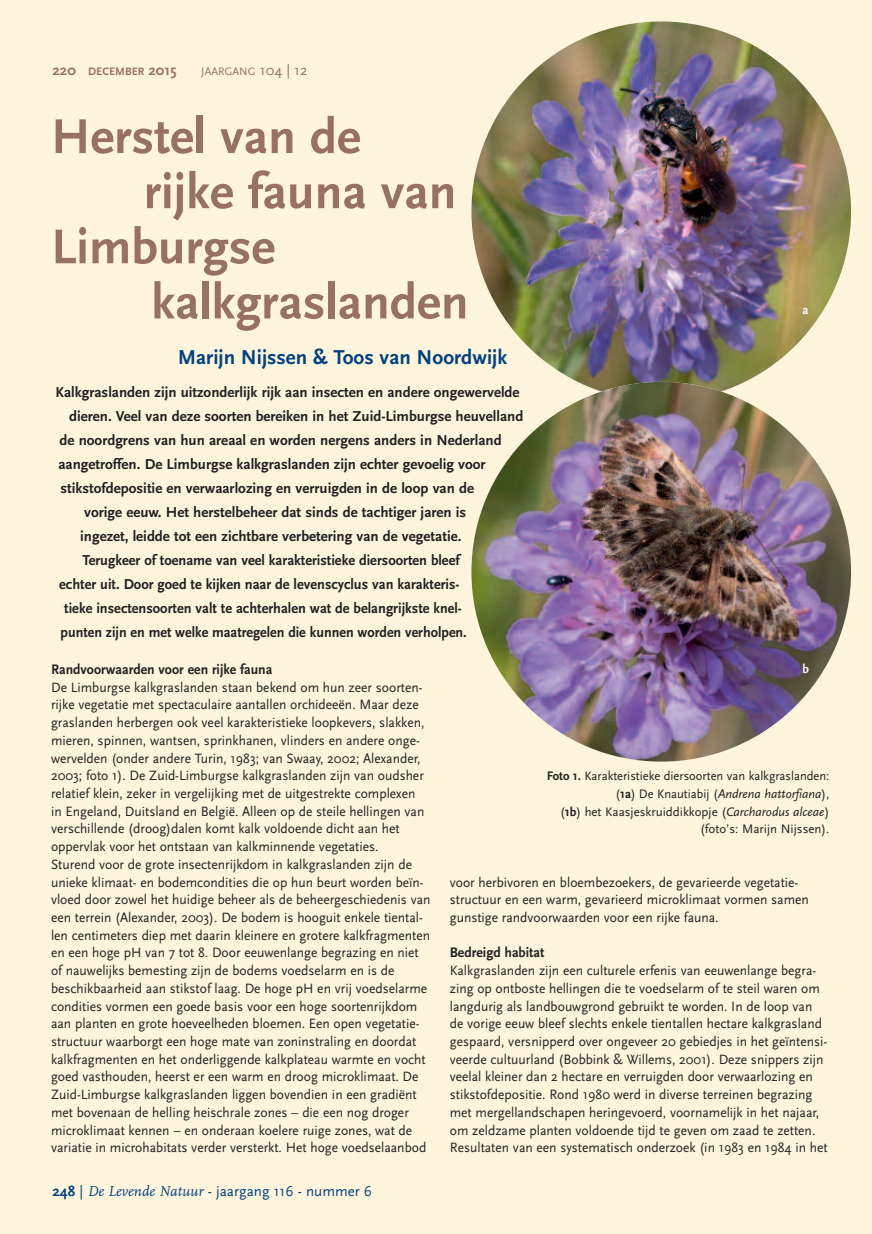
<style>
.page{position:relative;width:872px;height:1234px;background:#fff}
.page>*{position:absolute;margin:0;border:0;box-sizing:border-box;transform-origin:0 0}
.t1{font:700 51px "Scala Sans";color:#987165}
.t2{font:700 21px "Scala Sans";color:#014181}
.t3{font:700 15px "Scala Sans";color:#231f20}
.t4{font:700 15px "Scala Sans";color:#231f20;scale:.96 1}
.t5{font:700 15px "Scala Sans";color:#231f20;scale:.94 1}
.t6{font:15px "Scala Sans";color:#014181}
.t7{font:700 14.4px "Scala Sans";color:#231f20;scale:.96 1}
.t8{font:14.1px/17.7px "Scala Sans";color:#231f20;scale:.96 1}
.t9{font:12.9px/17.7px "Scala Sans";color:#231f20;text-align:right}
.t10{font:700 12.9px "Scala Sans";color:#fff}
.t11{font:700 11.25px "Scala Sans";color:#987165}
.t12{font:11.25px "Scala Sans";color:#987165}
.s1{font-size:15px}
.s2{font-weight:700}
.s3{font-family:"FF Scala";font-style:italic}
.s4{font-style:italic}
</style>
<div class="page">
<div style="left:0;top:0;width:872px;height:1233px;background:#fef5dc"></div>
<img style="left:471px;top:21px;width:380px;height:380px;border-radius:50%">
<img style="left:471px;top:382px;width:380px;height:379px;border-radius:50%">
<p class="t11" style="left:53px;top:65px;width:125px"><span class="s1">220</span> DECEMBER <span class="s1">2015</span></p>
<p class="t12" style="left:201px;top:65px;width:108px">JAARGANG <span class="s1">104 | 12</span></p>
<h1 class="t1" style="left:51px;top:105px;width:311px">Herstel van de</h1>
<h1 class="t1" style="left:144px;top:161px;width:314px">rijke fauna van</h1>
<h1 class="t1" style="left:51px;top:216px;width:226px">Limburgse</h1>
<h1 class="t1" style="left:151px;top:271px;width:319px">kalkgraslanden</h1>
<h2 class="t2" style="left:178px;top:345px;width:331px">Marijn Nijssen &amp; Toos van Noordwijk</h2>
<p class="t3" style="left:56px;top:382px;width:465px">Kalkgraslanden zijn uitzonderlijk rijk aan insecten en andere ongewervelde</p>
<p class="t3" style="left:69px;top:406px;width:456px">dieren. Veel van deze soorten bereiken in het Zuid-Limburgse heuvelland</p>
<p class="t3" style="left:60px;top:430px;width:443px">de noordgrens van hun areaal en worden nergens anders in Nederland</p>
<p class="t3" style="left:58px;top:454px;width:429px">aangetroffen. De Limburgse kalkgraslanden zijn echter gevoelig voor</p>
<p class="t3" style="left:60px;top:478px;width:415px">stikstofdepositie en verwaarlozing en verruigden in de loop van de</p>
<p class="t3" style="left:84px;top:502px;width:383px">vorige eeuw. Het herstelbeheer dat sinds de tachtiger jaren is</p>
<p class="t3" style="left:80px;top:526px;width:383px">ingezet, leidde tot een zichtbare verbetering van de vegetatie.</p>
<p class="t4" style="left:82px;top:550px;width:394px">Terugkeer of toename van veel karakteristieke diersoorten bleef</p>
<p class="t4" style="left:59px;top:574px;width:418px">echter uit. Door goed te kijken naar de levenscyclus van karakteris-</p>
<p class="t4" style="left:64px;top:598px;width:415px">tieke insectensoorten valt te achterhalen wat de belangrijkste knel-</p>
<p class="t5" style="left:60px;top:622px;width:434px">punten zijn en met welke maatregelen die kunnen worden verholpen.</p>
<p class="t10" style="left:802px;top:302px;width:7px">a</p>
<p class="t7" style="left:51px;top:660px;width:232px">Randvoorwaarden voor een rijke fauna</p>
<p class="t8" style="left:51px;top:677px;width:397px">De Limburgse kalkgraslanden staan bekend om hun zeer soorten&shy;rijke vegetatie met spectaculaire aantallen orchideeën. Maar deze graslanden herbergen ook veel karakteristieke loopkevers, slakken, mieren, spinnen, wantsen, sprinkhanen, vlinders en andere onge&shy;wervelden (onder andere Turin, 1983; van Swaay, 2002; Alexander, 2003; foto 1). De Zuid-Limburgse kalkgraslanden zijn van oudsher relatief klein, zeker in vergelijking met de uitgestrekte complexen<br>in Engeland, Duitsland en België. Alleen op de steile hellingen van verschillende (droog)dalen komt kalk voldoende dicht aan het oppervlak voor het ontstaan van kalkminnende vegetaties.<br>Sturend voor de grote insectenrijkdom in kalkgraslanden zijn de unieke klimaat- en bodemcondities die op hun beurt worden beïn&shy;vloed door zowel het huidige beheer als de beheergeschiedenis van een terrein (Alexander, 2003). De bodem is hooguit enkele tiental&shy;len centimeters diep met daarin kleinere en grotere kalkfragmenten en een hoge pH van 7 tot 8. Door eeuwenlange begrazing en niet of nauwelijks bemesting zijn de bodems voedselarm en is de beschikbaarheid aan stikstof laag. De hoge pH en vrij voedselarme condities vormen een goede basis voor een hoge soortenrijkdom aan planten en grote hoeveelheden bloemen. Een open vegetatie&shy;structuur waarborgt een hoge mate van zoninstraling en doordat kalkfragmenten en het onderliggende kalkplateau warmte en vocht goed vasthouden, heerst er een warm en droog microklimaat. De Zuid-Limburgse kalkgraslanden liggen bovendien in een gradiënt met bovenaan de helling heischrale zones – die een nog droger microklimaat kennen – en onderaan koelere ruige zones, wat de variatie in microhabitats verder versterkt. Het hoge voedselaanbod</p>
<p class="t6" style="left:53px;top:1181px;width:321px"><span class="s2">248</span> | <span class="s3">De Levende Natuur</span> - jaargang 116 - nummer 6</p>
<p class="t10" style="left:802px;top:661px;width:8px">b</p>
<p class="t9" style="left:546px;top:766px;width:284px"><span class="s2">Foto 1.</span> Karakteristieke diersoorten van kalkgraslanden: (<span class="s2">1a</span>) De Knautiabij (<span class="s4">Andrena hattorfiana</span>),<br>(<span class="s2">1b</span>) het Kaasjeskruiddikkopje (<span class="s4">Carcharodus alceae</span>) (foto’s: Marijn Nijssen).</p>
<p class="t8" style="left:450px;top:872px;width:375px">voor herbivoren en bloembezoekers, de gevarieerde vegetatie&shy;structuur en een warm, gevarieerd microklimaat vormen samen gunstige randvoorwaarden voor een rijke fauna.</p>
<p class="t7" style="left:450px;top:943px;width:100px">Bedreigd habitat</p>
<p class="t8" style="left:450px;top:961px;width:395px">Kalkgraslanden zijn een culturele erfenis van eeuwenlange begra&shy;zing op ontboste hellingen die te voedselarm of te steil waren om langdurig als landbouwgrond gebruikt te worden. In de loop van de vorige eeuw bleef slechts enkele tientallen hectare kalkgrasland gespaard, versnipperd over ongeveer 20 gebiedjes in het geïntensi&shy;veerde cultuurland (Bobbink &amp; Willems, 2001). Deze snippers zijn veelal kleiner dan 2 hectare en verruigden door verwaarlozing en stikstofdepositie. Rond 1980 werd in diverse terreinen begrazing met mergellandschapen heringevoerd, voornamelijk in het najaar, om zeldzame planten voldoende tijd te geven om zaad te zetten.<br>Resultaten van een systematisch onderzoek (in 1983 en 1984 in het</p>
</div>
